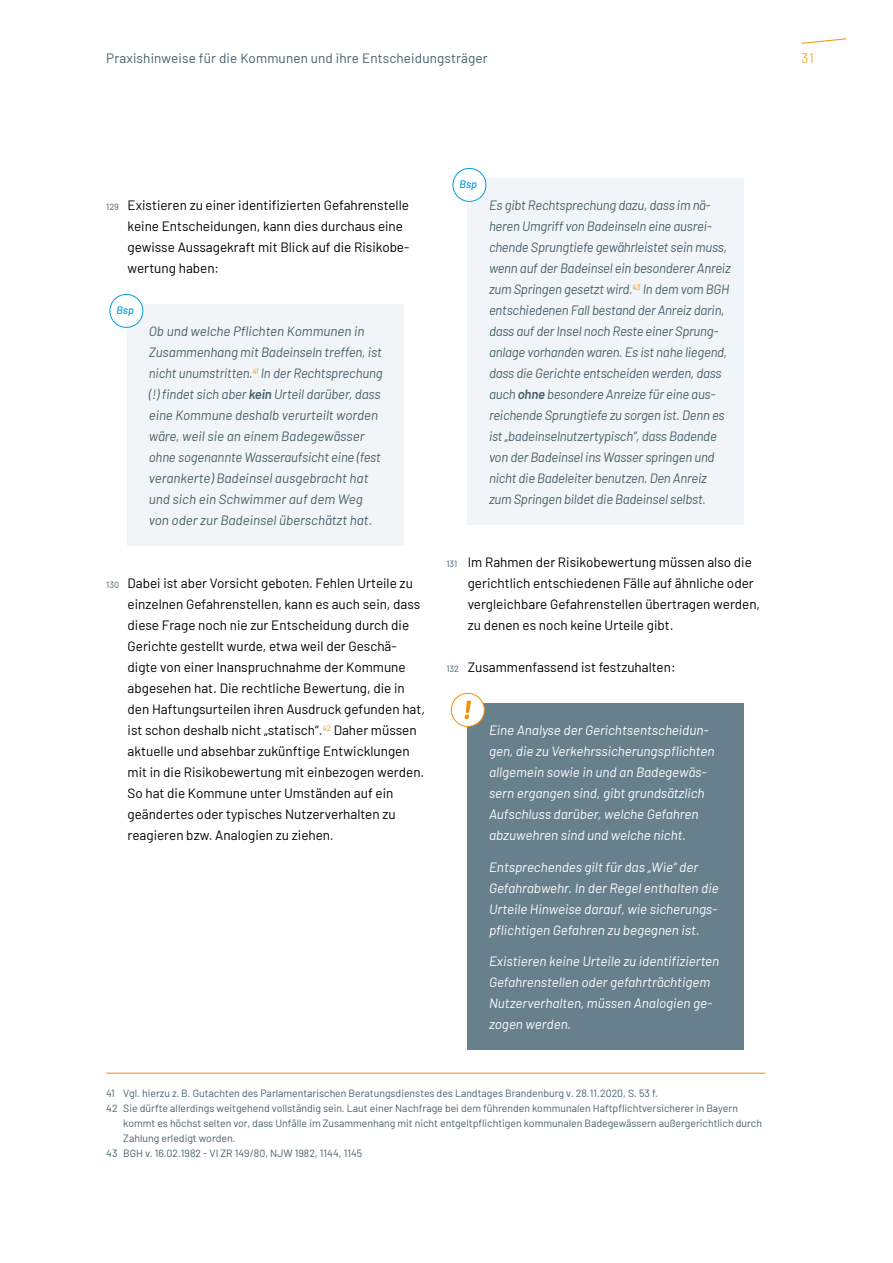
<style>
.page{position:relative;width:893px;height:1263px;background:#fff}
.page>*{position:absolute;margin:0;border:0;box-sizing:border-box;transform-origin:0 0}
.Innenseiten_P_STMJ_Bspbox_Copy_Stg{font:italic 13.5px/21px "Barlow";letter-spacing:-.015em;color:#445f6b}
.Innenseiten_P_STMJ_Copy_mit_Nummern{font:13.5px/21px "Barlow";color:#000}
.Innenseiten_P_STMJ_Hinweisbox_Copy_Stg{font:italic 13.5px/21px "Barlow";color:#fff}
.t1{font:13.5px "Barlow";letter-spacing:.01em;color:#445f6b}
.t2{font:300 13.5px "Barlow";color:#f39100}
.t3{font:italic 500 10.8px "Barlow";letter-spacing:-.01em;color:#009ee3}
.t4{font:10.5px/15px "Barlow";color:#445f6b}
.s1{font-size:9px;color:#445f6b}
.s2{font-weight:600}
</style>
<div class="page">
<svg style="left:801px;top:38px;width:46px;height:6px"></svg>
<div style="left:128px;top:304px;width:276px;height:242px;background:#f2f5f7"></div>
<hr style="left:106px;top:1073px;width:659px;height:1px;background:#f39100">
<div style="left:468px;top:178px;width:276px;height:347px;background:#f2f5f7"></div>
<div style="left:468px;top:704px;width:276px;height:157px;background:#67808c"></div>
<div style="left:468px;top:840px;width:276px;height:115px;background:#67808c"></div>
<div style="left:468px;top:934px;width:276px;height:116px;background:#67808c"></div>
<div style="left:110px;top:294px;width:33px;height:33px;background:#fff;border-radius:50%"></div>
<div style="left:109px;top:294px;width:34px;height:34px;border:1px solid #009ee3;border-radius:50%"></div>
<div style="left:453px;top:168px;width:33px;height:33px;background:#fff;border-radius:50%"></div>
<div style="left:453px;top:168px;width:33px;height:34px;border:1px solid #009ee3;border-radius:50%"></div>
<div style="left:451px;top:693px;width:33px;height:33px;background:#fff;border-radius:50%"></div>
<div style="left:451px;top:693px;width:34px;height:34px;border:1px solid #f39100;border-radius:50%"></div>
<svg style="left:465px;top:701px;width:6px;height:18px"></svg>
<p class="t1" style="left:106px;top:48px;width:383px">Praxishinweise für die Kommunen und ihre Entscheidungsträger</p>
<p class="t2" style="left:802px;top:48px;width:14px">31</p>
<p class="Innenseiten_P_STMJ_Copy_mit_Nummern" style="left:128px;top:194px;width:283px;text-indent:-21px"><span class="s1">129</span> Existieren zu einer identifizierten Gefahrenstelle keine Entscheidungen, kann dies durchaus eine gewisse Aussagekraft mit Blick auf die Risikobe&shy;wertung haben:</p>
<p class="t3" style="left:117px;top:302px;width:19px">Bsp</p>
<p class="Innenseiten_P_STMJ_Bspbox_Copy_Stg" style="left:149px;top:320px;width:235px">Ob und welche Pflichten Kommunen in Zusammenhang mit Badeinseln treffen, ist nicht unumstritten.<sup>41</sup> In der Rechtsprechung (!) findet sich aber <span class="s2">kein</span> Urteil darüber, dass eine Kommune deshalb verurteilt worden wäre, weil sie an einem Badegewässer ohne sogenannte Wasseraufsicht eine (fest verankerte) Badeinsel ausgebracht hat und sich ein Schwimmer auf dem Weg von oder zur Badeinsel überschätzt hat.</p>
<p class="Innenseiten_P_STMJ_Copy_mit_Nummern" style="left:128px;top:572px;width:299px;text-indent:-21px"><span class="s1">130</span> Dabei ist aber Vorsicht geboten. Fehlen Urteile zu einzelnen Gefahrenstellen, kann es auch sein, dass diese Frage noch nie zur Entscheidung durch die Gerichte gestellt wurde, etwa weil der Geschä&shy;digte von einer Inanspruchnahme der Kommune abgesehen hat. Die rechtliche Bewertung, die in den Haftungsurteilen ihren Ausdruck gefunden hat, ist schon deshalb nicht „statisch“.<sup>42</sup> Daher müssen aktuelle und absehbar zukünftige Entwicklungen mit in die Risikobewertung mit einbezogen werden.<br>So hat die Kommune unter Umständen auf ein geändertes oder typisches Nutzerverhalten zu reagieren bzw. Analogien zu ziehen.</p>
<p class="t3" style="left:460px;top:176px;width:19px">Bsp</p>
<p class="Innenseiten_P_STMJ_Bspbox_Copy_Stg" style="left:489px;top:194px;width:243px">Es gibt Rechtsprechung dazu, dass im nä&shy;heren Umgriff von Badeinseln eine ausrei&shy;chende Sprungtiefe gewährleistet sein muss, wenn auf der Badeinsel ein besonderer Anreiz zum Springen gesetzt wird.<sup>43</sup> In dem vom BGH entschiedenen Fall bestand der Anreiz darin, dass auf der Insel noch Reste einer Sprung&shy;anlage vorhanden waren. Es ist nahe liegend, dass die Gerichte entscheiden werden, dass auch <span class="s2">ohne</span> besondere Anreize für eine aus&shy;reichende Sprungtiefe zu sorgen ist. Denn es ist „badeinselnutzertypisch“, dass Badende von der Badeinsel ins Wasser springen und nicht die Badeleiter benutzen. Den Anreiz zum Springen bildet die Badeinsel selbst.</p>
<p class="Innenseiten_P_STMJ_Copy_mit_Nummern" style="left:468px;top:551px;width:294px;text-indent:-21px"><span class="s1">131</span> Im Rahmen der Risikobewertung müssen also die gerichtlich entschiedenen Fälle auf ähnliche oder vergleichbare Gefahrenstellen übertragen werden, zu denen es noch keine Urteile gibt.</p>
<p class="Innenseiten_P_STMJ_Copy_mit_Nummern" style="left:446px;top:656px;width:231px"><span class="s1">132</span> Zusammenfassend ist festzuhalten:</p>
<p class="Innenseiten_P_STMJ_Hinweisbox_Copy_Stg" style="left:489px;top:719px;width:227px">Eine Analyse der Gerichtsentscheidun&shy;gen, die zu Verkehrssicherungspflichten allgemein sowie in und an Badegewäs&shy;sern ergangen sind, gibt grundsätzlich Aufschluss darüber, welche Gefahren abzuwehren sind und welche nicht.</p>
<p class="Innenseiten_P_STMJ_Hinweisbox_Copy_Stg" style="left:489px;top:855px;width:231px">Entsprechendes gilt für das „Wie“ der Gefahrabwehr. In der Regel enthalten die Urteile Hinweise darauf, wie sicherungs&shy;pflichtigen Gefahren zu begegnen ist.</p>
<p class="Innenseiten_P_STMJ_Hinweisbox_Copy_Stg" style="left:489px;top:950px;width:232px">Existieren keine Urteile zu identifizierten Gefahrenstellen oder gefahrträchtigem Nutzerverhalten, müssen Analogien ge&shy;zogen werden.</p>
<p class="t4" style="left:106px;top:1084px;width:553px">41 Vgl. hierzu z.B. Gutachten des Parlamentarischen Beratungsdienstes des Landtages Brandenburg v. 28.11.2020, S. 53 f.</p>
<p class="t4" style="left:123px;top:1099px;width:640px;text-indent:-17px">42 Sie dürfte allerdings weitgehend vollständig sein. Laut einer Nachfrage bei dem führenden kommunalen Haftpflichtversicherer in Bayern kommt es höchst selten vor, dass Unfälle im Zusammenhang mit nicht entgeltpflichtigen kommunalen Badegewässern außergerichtlich durch<br>Zahlung erledigt worden.</p>
<p class="t4" style="left:106px;top:1144px;width:257px">43 BGH v. 16.02.1982 - VI ZR 149/80, NJW 1982, 1144, 1145</p>
</div>
